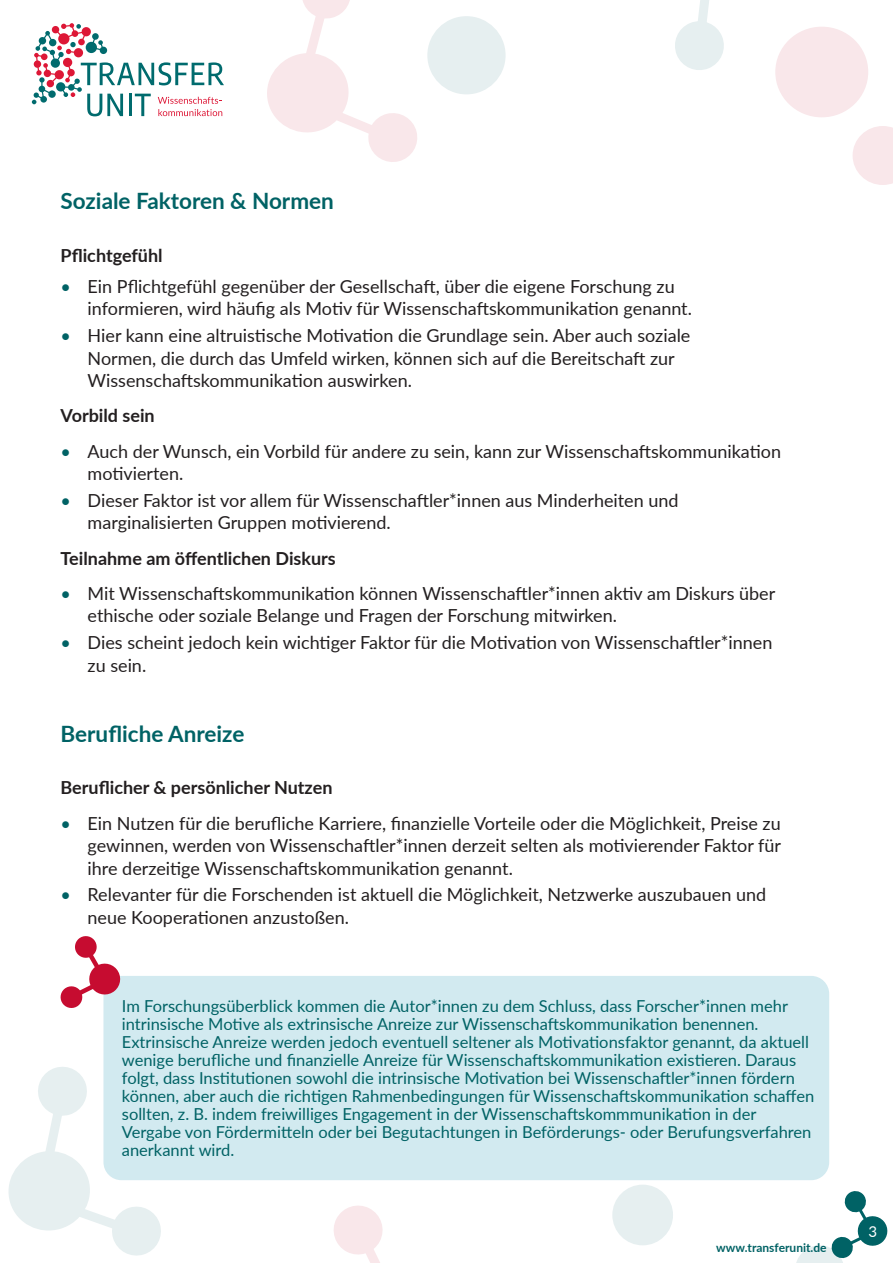
<style>
.page{position:relative;width:893px;height:1263px;background:#fff}
.page>*{position:absolute;margin:0;border:0;box-sizing:border-box;transform-origin:0 0}
.t1{font:700 22.5px "Lato";color:#006265}
.t2{font:18px/22.5px "Lato";color:#231f20}
.t3{font:700 18px "Lato";color:#231f20}
.t4{font:16.5px/18px "Lato";color:#006265}
.t5{font:15px "Lato";color:#fff}
.t6{font:700 12px "Lato";color:#006265}
.s1{color:#006265}
</style>
<div class="page">
<svg style="left:32px;top:23px;width:192px;height:93px"></svg>
<svg style="left:267px;top:0;width:150px;height:162px"></svg>
<div style="left:775px;top:27px;width:93px;height:90px;background:#f9e7ea;border-radius:50%"></div>
<div style="left:427px;top:16px;width:79px;height:78px;background:#e6eff0;border-radius:50%"></div>
<svg style="left:853px;top:126px;width:40px;height:59px"></svg>
<svg style="left:334px;top:1206px;width:49px;height:57px"></svg>
<svg style="left:8px;top:1067px;width:153px;height:189px"></svg>
<div style="left:612px;top:1184px;width:61px;height:61px;background:#e6eff0;border-radius:50%"></div>
<svg style="left:675px;top:0;width:49px;height:70px"></svg>
<svg style="left:796px;top:1191px;width:92px;height:72px"></svg>
<div style="left:103px;top:976px;width:726px;height:204px;background:#d2eaf0;border-radius:18px"></div>
<svg style="left:60px;top:936px;width:61px;height:73px"></svg>
<p class="t1" style="left:61px;top:185px;width:275px">Soziale Faktoren &amp; Normen</p>
<p class="t3" style="left:61px;top:242px;width:104px">Pflichtgefühl</p>
<p class="t2" style="left:61px;top:274px;width:616px"><span class="s1">•</span> Ein Pflichtgefühl gegenüber der Gesellschaft, über die eigene Forschung zu</p>
<p class="t2" style="left:88px;top:297px;width:606px">informieren, wird häufig als Motiv für Wissenschaftskommunikation genannt.</p>
<p class="t2" style="left:88px;top:323px;width:604px;text-indent:-27px"><span class="s1">•</span> Hier kann eine altruistische Motivation die Grundlage sein. Aber auch soziale<br>Normen, die durch das Umfeld wirken, können sich auf die Bereitschaft zur<br>Wissenschaftskommunikation auswirken.</p>
<p class="t3" style="left:61px;top:402px;width:96px">Vorbild sein</p>
<p class="t2" style="left:88px;top:439px;width:695px;text-indent:-27px"><span class="s1">•</span> Auch der Wunsch, ein Vorbild für andere zu sein, kann zur Wissenschaftskommunikation motivierten.</p>
<p class="t2" style="left:88px;top:488px;width:592px;text-indent:-27px"><span class="s1">•</span> Dieser Faktor ist vor allem für Wissenschaftler*innen aus Minderheiten und marginalisierten Gruppen motivierend.</p>
<p class="t3" style="left:61px;top:545px;width:277px">Teilnahme am öffentlichen Diskurs</p>
<p class="t2" style="left:88px;top:581px;width:689px;text-indent:-27px"><span class="s1">•</span> Mit Wissenschaftskommunikation können Wissenschaftler*innen aktiv am Diskurs über ethische oder soziale Belange und Fragen der Forschung mitwirken.</p>
<p class="t2" style="left:61px;top:630px;width:713px"><span class="s1">•</span> Dies scheint jedoch kein wichtiger Faktor für die Motivation von Wissenschaftler*innen</p>
<p class="t2" style="left:88px;top:653px;width:60px">zu sein.</p>
<p class="t1" style="left:61px;top:717px;width:185px">Berufliche Anreize</p>
<p class="t3" style="left:61px;top:774px;width:273px">Beruflicher &amp; persönlicher Nutzen</p>
<p class="t2" style="left:88px;top:811px;width:695px;text-align:justify;text-indent:-27px"><span class="s1">•</span> Ein Nutzen für die berufliche Karriere, finanzielle Vorteile oder die Möglichkeit, Preise zu gewinnen, werden von Wissenschaftler*innen derzeit selten als motivierender Faktor für ihre derzeitige Wissenschaftskommunikation genannt.</p>
<p class="t2" style="left:88px;top:883px;width:680px;text-indent:-27px"><span class="s1">•</span> Relevanter für die Forschenden ist aktuell die Möglichkeit, Netzwerke auszubauen und neue Kooperationen anzustoßen.</p>
<p class="t4" style="left:122px;top:996px;width:694px">Im Forschungsüberblick kommen die Autor*innen zu dem Schluss, dass Forscher*innen mehr intrinsische Motive als extrinsische Anreize zur Wissenschaftskommunikation benennen.<br>Extrinsische Anreize werden jedoch eventuell seltener als Motivationsfaktor genannt, da aktuell wenige berufliche und finanzielle Anreize für Wissenschaftskommunikation existieren. Daraus folgt, dass Institutionen sowohl die intrinsische Motivation bei Wissenschaftler*innen fördern können, aber auch die richtigen Rahmenbedingungen für Wissenschaftskommunikation schaffen sollten, z. B. indem freiwilliges Engagement in der Wissenschaftskommmunikation in der Vergabe von Fördermitteln oder bei Begutachtungen in Beförderungs- oder Berufungsverfahren anerkannt wird.</p>
<p class="t6" style="left:716px;top:1239px;width:112px">www.transferunit.de</p>
<p class="t5" style="left:868px;top:1220px;width:10px">3</p>
</div>
